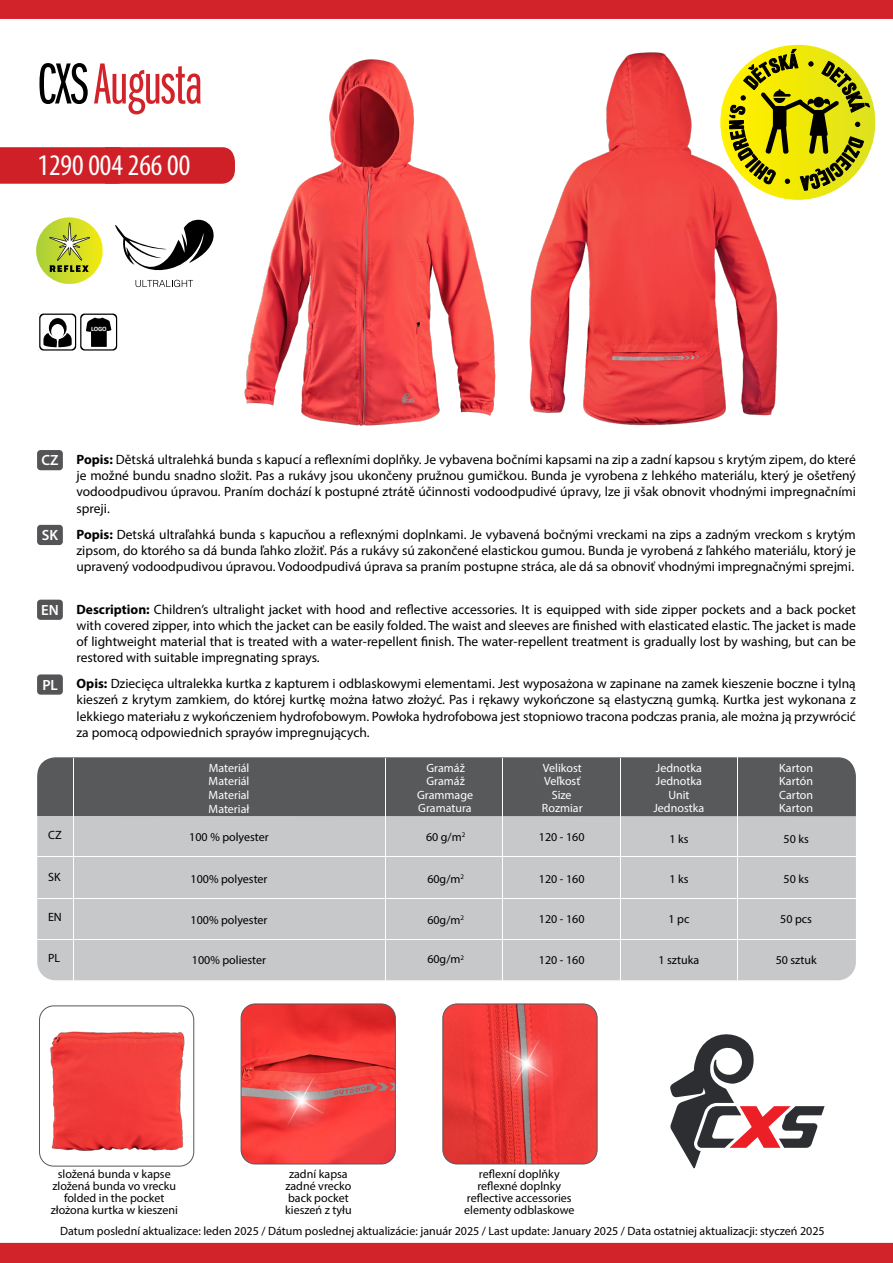
<style>
.page{position:relative;width:893px;height:1263px;background:#fff}
.page>*{position:absolute;margin:0;border:0;box-sizing:border-box;transform-origin:0 0}
.t1{font:60px "ITC Franklin Gothic Std Bk X Cp";letter-spacing:-.01em;color:#d2232a}
.t2{font:condensed 30px "Myriad Pro";color:#fff}
.t3{font:600 14.85px "Myriad Pro";color:#fff}
.t4{font:13.5px/16.2px "Myriad Pro";color:#000;text-align:justify}
.t5{font:12px/12px "Myriad Pro";color:#000;text-align:center}
.t6{font:12px "Myriad Pro";color:#fff}
.t7{font:7.05px "Myriad Pro";color:#000}
.t8{font:700 6.6px "Calibri";color:#fff}
.s1{color:#000}
.s2{font-weight:700}
</style>
<div class="page">
<div style="left:0;top:147px;width:206px;height:37px;background:#cf2027"></div>
<img style="left:540px;top:52px;width:238px;height:374px">
<div style="left:37px;top:525px;width:26px;height:20px;background:#545456;border-radius:3px"></div>
<div style="left:37px;top:450px;width:26px;height:20px;background:#545456;border-radius:3px"></div>
<div style="left:37px;top:600px;width:26px;height:20px;background:#545456;border-radius:3px"></div>
<div style="left:37px;top:674px;width:26px;height:21px;background:#545456;border-radius:3px"></div>
<img style="left:206px;top:59px;width:334px;height:367px">
<svg style="left:36px;top:217px;width:67px;height:67px"></svg>
<svg style="left:115px;top:220px;width:99px;height:51px"></svg>
<svg style="left:136px;top:280px;width:57px;height:7px"></svg>
<div style="left:0;top:0;width:893px;height:19px;background:#d2232a"></div>
<div style="left:0;top:1243px;width:893px;height:20px;background:#d2232a"></div>
<svg style="left:670px;top:1034px;width:155px;height:134px"></svg>
<img style="left:443px;top:1005px;width:153px;height:159px">
<div style="left:442px;top:1003px;width:156px;height:161px;border:1px solid #58595b;border-radius:14px"></div>
<img style="left:241px;top:1005px;width:154px;height:159px">
<div style="left:241px;top:1003px;width:155px;height:161px;border:1px solid #58595b;border-radius:14px"></div>
<img style="left:267px;top:1065px;width:68px;height:71px">
<img style="left:492px;top:1029px;width:68px;height:71px">
<img style="left:39px;top:1009px;width:155px;height:157px">
<div style="left:39px;top:1005px;width:155px;height:161px;border:1px solid #58595b;border-radius:14px"></div>
<div style="left:37px;top:760px;width:819px;height:220px;background:#c7c8ca;border-radius:18px"></div>
<div style="left:37px;top:757px;width:819px;height:59px;background:#58595b"></div>
<hr style="left:73px;top:758px;width:1px;height:222px;background:#fff">
<hr style="left:738px;top:758px;width:1px;height:222px;background:#fff">
<hr style="left:620px;top:758px;width:1px;height:222px;background:#fff">
<hr style="left:503px;top:758px;width:1px;height:222px;background:#fff">
<hr style="left:385px;top:758px;width:1px;height:222px;background:#fff">
<hr style="left:37px;top:939px;width:819px;height:1px;background:#fff">
<hr style="left:37px;top:856px;width:819px;height:1px;background:#fff">
<hr style="left:37px;top:898px;width:819px;height:1px;background:#fff">
<svg style="left:720px;top:45px;width:155px;height:155px"></svg>
<svg style="left:38px;top:313px;width:80px;height:38px"></svg>
<h1 class="t1" style="left:37px;top:53px;width:167px"><span class="s1">CXS</span> Augusta</h1>
<h2 class="t2" style="left:38px;top:147px;width:154px">1290 004 266 00</h2>
<p class="t8" style="left:91px;top:324px;width:17px">LOGO</p>
<p class="t3" style="left:42px;top:451px;width:19px">CZ</p>
<p class="t4" style="left:77px;top:451px;width:781px"><span class="s2">Popis:</span> Dětská ultralehká bunda s kapucí a reflexními doplňky. Je vybavena bočními kapsami na zip a zadní kapsou s krytým zipem, do které je možné bundu snadno složit. Pas a rukávy jsou ukončeny pružnou gumičkou. Bunda je vyrobena z lehkého materiálu, který je ošetřený vodoodpudivou úpravou. Praním dochází k postupné ztrátě účinnosti vodoodpudivé úpravy, lze ji však obnovit vhodnými impregnačními spreji.</p>
<p class="t3" style="left:42px;top:525px;width:18px">SK</p>
<p class="t4" style="left:77px;top:526px;width:781px"><span class="s2">Popis:</span> Detská ultraľahká bunda s kapucňou a reflexnými doplnkami. Je vybavená bočnými vreckami na zips a zadným vreckom s krytým zipsom, do ktorého sa dá bunda ľahko zložiť. Pás a rukávy sú zakončené elastickou gumou. Bunda je vyrobená z ľahkého materiálu, ktorý je upravený vodoodpudivou úpravou. Vodoodpudivá úprava sa praním postupne stráca, ale dá sa obnoviť vhodnými impregnačnými sprejmi.</p>
<p class="t3" style="left:41px;top:600px;width:19px">EN</p>
<p class="t3" style="left:42px;top:675px;width:17px">PL</p>
<p class="t4" style="left:77px;top:601px;width:781px"><span class="s2">Description:</span> Children’s ultralight jacket with hood and reflective accessories. It is equipped with side zipper pockets and a back pocket with covered zipper, into which the jacket can be easily folded. The waist and sleeves are finished with elasticated elastic. The jacket is made of lightweight material that is treated with a water-repellent finish. The water-repellent treatment is gradually lost by washing, but can be restored with suitable impregnating sprays.</p>
<p class="t4" style="left:77px;top:675px;width:781px"><span class="s2">Opis:</span> Dziecięca ultralekka kurtka z kapturem i odblaskowymi elementami. Jest wyposażona w zapinane na zamek kieszenie boczne i tylną kieszeń z krytym zamkiem, do której kurtkę można łatwo złożyć. Pas i rękawy wykończone są elastyczną gumką. Kurtka jest wykonana z lekkiego materiału z wykończeniem hydrofobowym. Powłoka hydrofobowa jest stopniowo tracona podczas prania, ale można ją przywrócić za pomocą odpowiednich sprayów impregnujących.</p>
<p class="t6" style="left:209px;top:760px;width:42px">Materiál</p>
<p class="t6" style="left:427px;top:760px;width:40px">Gramáž</p>
<p class="t6" style="left:543px;top:760px;width:40px">Velikost</p>
<p class="t6" style="left:656px;top:760px;width:48px">Jednotka</p>
<p class="t6" style="left:779px;top:760px;width:35px">Karton</p>
<p class="t5" style="left:48px;top:829px;width:15px">CZ</p>
<p class="t6" style="left:209px;top:774px;width:42px">Materiál</p>
<p class="t6" style="left:209px;top:787px;width:42px">Material</p>
<p class="t6" style="left:209px;top:801px;width:42px">Materiał</p>
<p class="t5" style="left:189px;top:831px;width:81px">100 % polyester</p>
<p class="t6" style="left:427px;top:774px;width:40px">Gramáž</p>
<p class="t6" style="left:418px;top:801px;width:55px">Gramatura</p>
<p class="t6" style="left:417px;top:787px;width:57px">Grammage</p>
<p class="t6" style="left:544px;top:774px;width:38px">Veľkosť</p>
<p class="t6" style="left:542px;top:801px;width:42px">Rozmiar</p>
<p class="t6" style="left:552px;top:787px;width:21px">Size</p>
<p class="t6" style="left:656px;top:774px;width:48px">Jednotka</p>
<p class="t6" style="left:653px;top:801px;width:52px">Jednostka</p>
<p class="t6" style="left:668px;top:787px;width:23px">Unit</p>
<p class="t5" style="left:426px;top:831px;width:41px">60 g/m<sup>2</sup></p>
<p class="t5" style="left:539px;top:830px;width:47px">120 - 160</p>
<p class="t5" style="left:669px;top:833px;width:21px">1 ks</p>
<p class="t6" style="left:779px;top:774px;width:35px">Kartón</p>
<p class="t6" style="left:779px;top:801px;width:35px">Karton</p>
<p class="t6" style="left:779px;top:787px;width:36px">Carton</p>
<p class="t5" style="left:783px;top:833px;width:27px">50 ks</p>
<p class="t5" style="left:48px;top:870px;width:14px">SK</p>
<p class="t5" style="left:191px;top:872px;width:78px">100% polyester</p>
<p class="t5" style="left:427px;top:872px;width:35px">60g/m</p>
<p class="t5" style="left:539px;top:873px;width:47px">120 - 160</p>
<p class="t5" style="left:669px;top:873px;width:21px">1 ks</p>
<p class="t5" style="left:783px;top:873px;width:27px">50 ks</p>
<p class="t7" style="left:460px;top:872px;width:5px">2</p>
<p class="t5" style="left:48px;top:911px;width:15px">EN</p>
<p class="t5" style="left:48px;top:952px;width:14px">PL</p>
<p class="t5" style="left:191px;top:913px;width:78px">100% polyester</p>
<p class="t5" style="left:192px;top:953px;width:76px">100% poliester</p>
<p class="t5" style="left:427px;top:913px;width:38px">60g/m<sup>2</sup></p>
<p class="t5" style="left:427px;top:953px;width:38px">60g/m<sup>2</sup></p>
<p class="t5" style="left:539px;top:912px;width:47px">120 - 160</p>
<p class="t5" style="left:539px;top:953px;width:47px">120 - 160</p>
<p class="t5" style="left:668px;top:912px;width:22px">1 pc</p>
<p class="t5" style="left:658px;top:953px;width:42px">1 sztuka</p>
<p class="t5" style="left:780px;top:912px;width:33px">50 pcs</p>
<p class="t5" style="left:776px;top:953px;width:42px">50 sztuk</p>
<p class="t5" style="left:51px;top:1168px;width:129px">složená bunda v kapse zložená bunda vo vrecku folded in the pocket złożona kurtka w kieszeni</p>
<p class="t5" style="left:285px;top:1168px;width:68px">zadní kapsa zadné vrecko back pocket kieszeń z tyłu</p>
<p class="t5" style="left:464px;top:1168px;width:112px">reflexní doplňky reflexné doplnky reflective accessories elementy odblaskowe</p>
<p class="t5" style="left:60px;top:1225px;width:766px">Datum poslední aktualizace: leden 2025 / Dátum poslednej aktualizácie: január 2025 / Last update: January 2025 / Data ostatniej aktualizacji: styczeń 2025</p>
</div>
